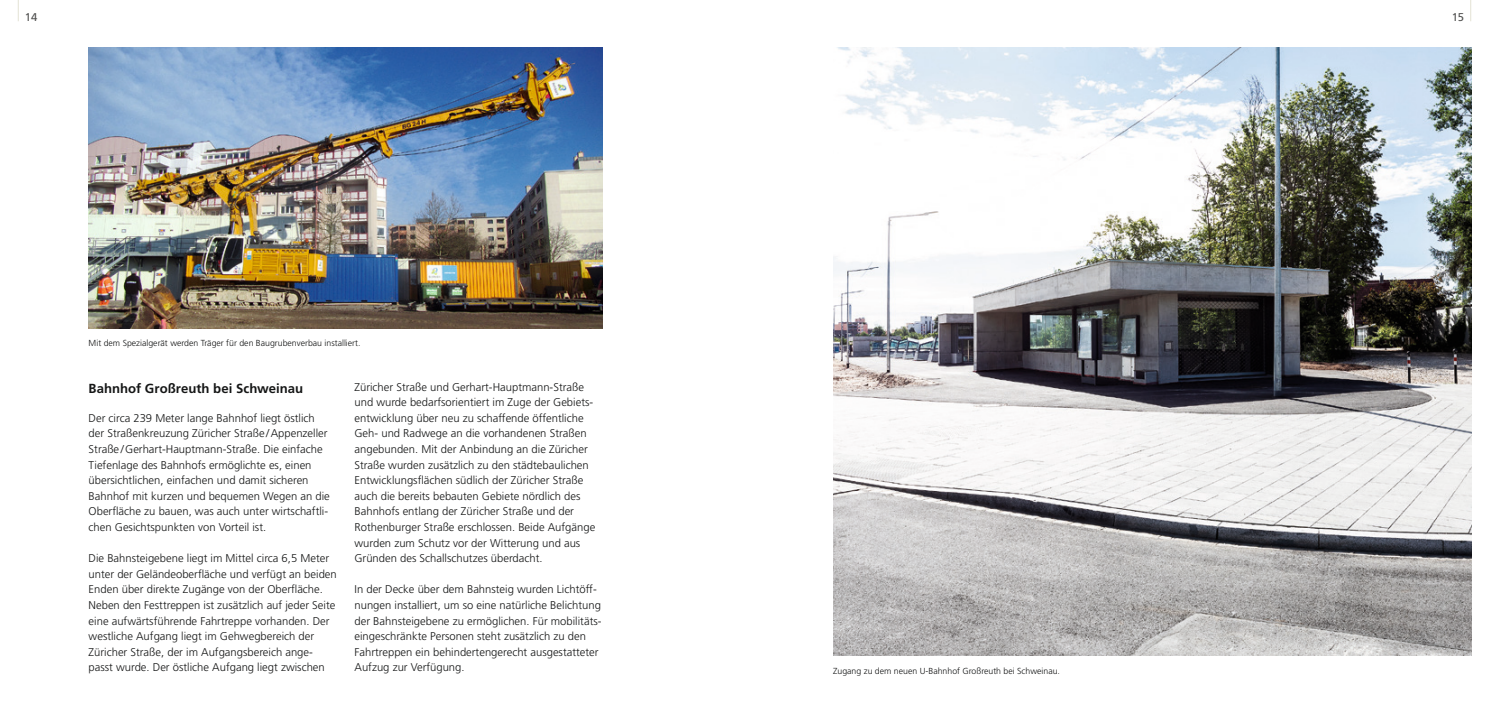
<style>
.page{position:relative;width:1489px;height:709px;background:#fff}
.page>*{position:absolute;margin:0;border:0;box-sizing:border-box;transform-origin:0 0}
.t1{font:700 13.12px "Frutiger LT Std";letter-spacing:.005em;color:#151616}
.t2{font:300 11.25px/15.6px "Frutiger LT Std";color:#151616}
.t3{font:11.25px "Frutiger LT Std";color:#4e4e4d}
.t4{font:300 8.75px "Frutiger LT Std";color:#151616}
</style>
<div class="page">
<svg style="left:18px;top:0;width:1px;height:21px"></svg>
<img style="left:833px;top:47px;width:637px;height:609px">
<img style="left:89px;top:47px;width:513px;height:281px">
<p class="t3" style="left:25px;top:11px;width:14px">14</p>
<p class="t3" style="left:1451px;top:11px;width:14px">15</p>
<p class="t4" style="left:89px;top:338px;width:273px">Mit dem Spezialgerät werden Träger für den Baugrubenverbau installiert.</p>
<p class="t1" style="left:89px;top:380px;width:216px">Bahnhof Großreuth bei Schweinau</p>
<p class="t2" style="left:89px;top:410px;width:243px">Der circa 239 Meter lange Bahnhof liegt östlich der Straßenkreuzung Züricher Straße /Appenzeller Straße /Gerhart-Hauptmann-Straße. Die einfache Tiefenlage des Bahnhofs ermöglichte es, einen übersichtlichen, einfachen und damit sicheren Bahnhof mit kurzen und bequemen Wegen an die Oberfläche zu bauen, was auch unter wirtschaftli&shy;chen Gesichtspunkten von Vorteil ist.</p>
<p class="t2" style="left:89px;top:550px;width:250px">Die Bahnsteigebene liegt im Mittel circa 6,5 Meter unter der Geländeoberfläche und verfügt an beiden Enden über direkte Zugänge von der Oberfläche.<br>Neben den Festtreppen ist zusätzlich auf jeder Seite eine aufwärtsführende Fahrtreppe vorhanden. Der westliche Aufgang liegt im Gehwegbereich der Züricher Straße, der im Aufgangsbereich ange&shy;passt wurde. Der östliche Aufgang liegt zwischen</p>
<p class="t2" style="left:354px;top:379px;width:242px">Züricher Straße und Gerhart-Hauptmann-Straße und wurde bedarfsorientiert im Zuge der Gebiets&shy;entwicklung über neu zu schaffende öffentliche Geh- und Radwege an die vorhandenen Straßen angebunden. Mit der Anbindung an die Züricher Straße wurden zusätzlich zu den städtebaulichen Entwicklungsflächen südlich der Züricher Straße auch die bereits bebauten Gebiete nördlich des Bahnhofs entlang der Züricher Straße und der Rothenburger Straße erschlossen. Beide Aufgänge wurden zum Schutz vor der Witterung und aus Gründen des Schallschutzes überdacht.</p>
<p class="t2" style="left:354px;top:582px;width:248px">In der Decke über dem Bahnsteig wurden Lichtöff&shy;nungen installiert, um so eine natürliche Belichtung der Bahnsteigebene zu ermöglichen. Für mobilitäts&shy;eingeschränkte Personen steht zusätzlich zu den Fahrtreppen ein behindertengerecht ausgestatteter Aufzug zur Verfügung.</p>
<p class="t4" style="left:833px;top:665px;width:228px">Zugang zu dem neuen U-Bahnhof Großreuth bei Schweinau.</p>
</div>
